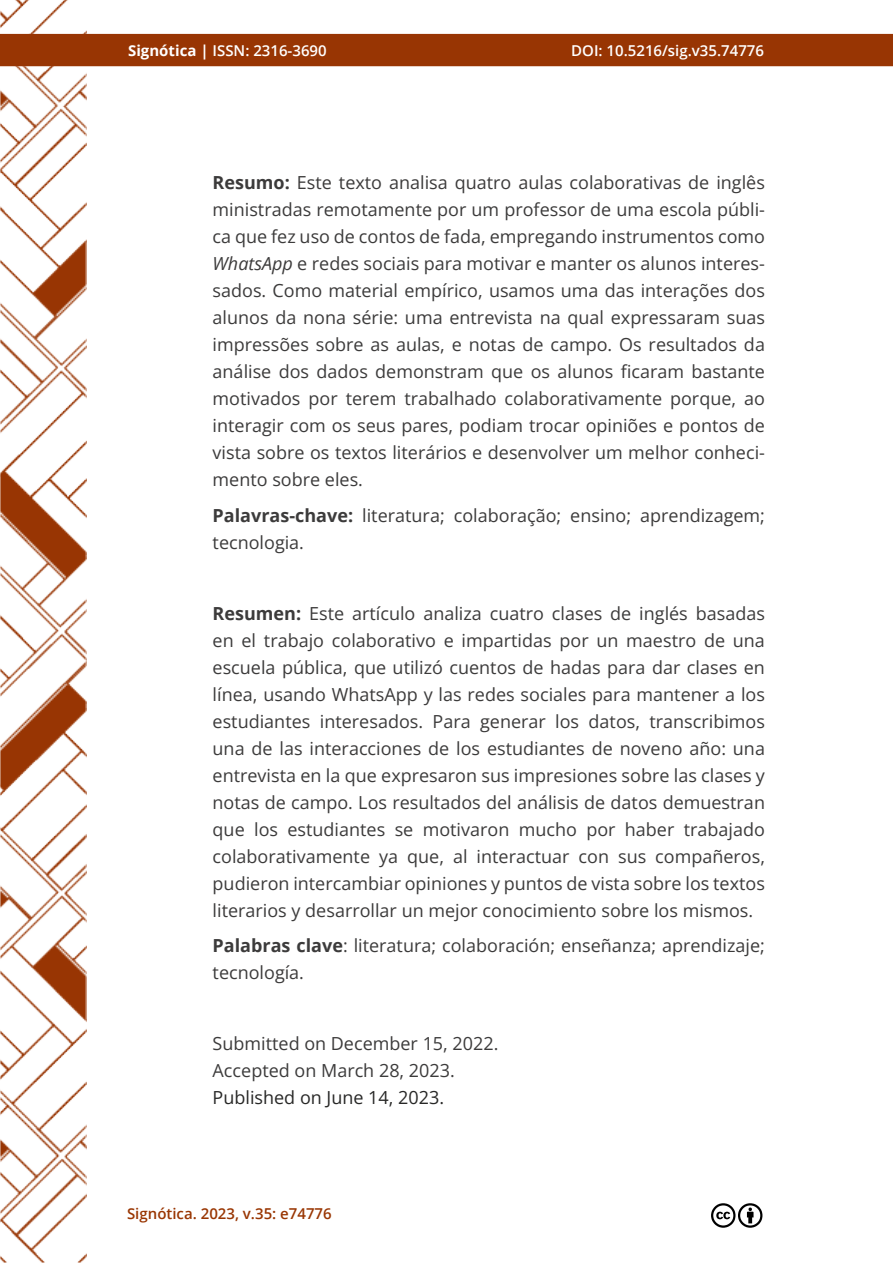
<style>
.page{position:relative;width:893px;height:1263px;background:#fff}
.page>*{position:absolute;margin:0;border:0;box-sizing:border-box;transform-origin:0 0}
.t1{font:18px/27px "Open Sans";color:#3c3b3b}
.t2{font:18px "Open Sans";color:#282827}
.t3{font:600 15px "Open Sans";color:#fff}
.t4{font:600 15px "Open Sans";color:#993603}
.s1{font-weight:700}
.s2{font-style:italic}
</style>
<div class="page">
<img style="left:0;top:0;width:87px;height:1263px">
<div style="left:0;top:34px;width:893px;height:32px;background:#983503"></div>
<svg style="left:711px;top:1203px;width:52px;height:25px"></svg>
<p class="t3" style="left:128px;top:40px;width:200px"><span class="s1">Signótica |</span> ISSN: 2316-3690</p>
<p class="t3" style="left:571px;top:40px;width:194px">DOI: 10.5216/sig.v35.74776</p>
<p class="t1" style="left:213px;top:169px;width:554px;text-align:justify"><span class="s1">Resumo:</span> Este texto analisa quatro aulas colaborativas de inglês ministradas remotamente por um professor de uma escola públi&shy;ca que fez uso de contos de fada, empregando instrumentos como <span class="s2">WhatsApp</span> e redes sociais para motivar e manter os alunos interes&shy;sados. Como material empírico, usamos uma das interações dos alunos da nona série: uma entrevista na qual expressaram suas impressões sobre as aulas, e notas de campo. Os resultados da análise dos dados demonstram que os alunos ficaram bastante motivados por terem trabalhado colaborativamente porque, ao interagir com os seus pares, podiam trocar opiniões e pontos de vista sobre os textos literários e desenvolver um melhor conheci&shy;mento sobre eles.</p>
<p class="t1" style="left:213px;top:501px;width:554px"><span class="s1">Palavras-chave:</span> literatura; colaboração; ensino; aprendizagem; tecnologia.</p>
<p class="t1" style="left:213px;top:599px;width:554px;text-align:justify"><span class="s1">Resumen:</span> Este artículo analiza cuatro clases de inglés basadas en el trabajo colaborativo e impartidas por un maestro de una escuela pública, que utilizó cuentos de hadas para dar clases en línea, usando WhatsApp y las redes sociales para mantener a los estudiantes interesados. Para generar los datos, transcribimos una de las interacciones de los estudiantes de noveno año: una entrevista en la que expresaron sus impresiones sobre las clases y notas de campo. Los resultados del análisis de datos demuestran que los estudiantes se motivaron mucho por haber trabajado colaborativamente ya que, al interactuar con sus compañeros, pudieron intercambiar opiniones y puntos de vista sobre los textos literarios y desarrollar un mejor conocimiento sobre los mismos.</p>
<p class="t1" style="left:213px;top:932px;width:554px"><span class="s1">Palabras clave</span>: literatura; colaboración; enseñanza; aprendizaje; tecnología.</p>
<p class="t1" style="left:213px;top:1030px;width:287px">Submitted on December 15, 2022.<br>Accepted on March 28, 2023.</p>
<p class="t2" style="left:213px;top:1085px;width:233px">Published on June 14, 2023.</p>
<p class="t4" style="left:127px;top:1203px;width:206px">Signótica. 2023, v.35: e74776</p>
</div>
